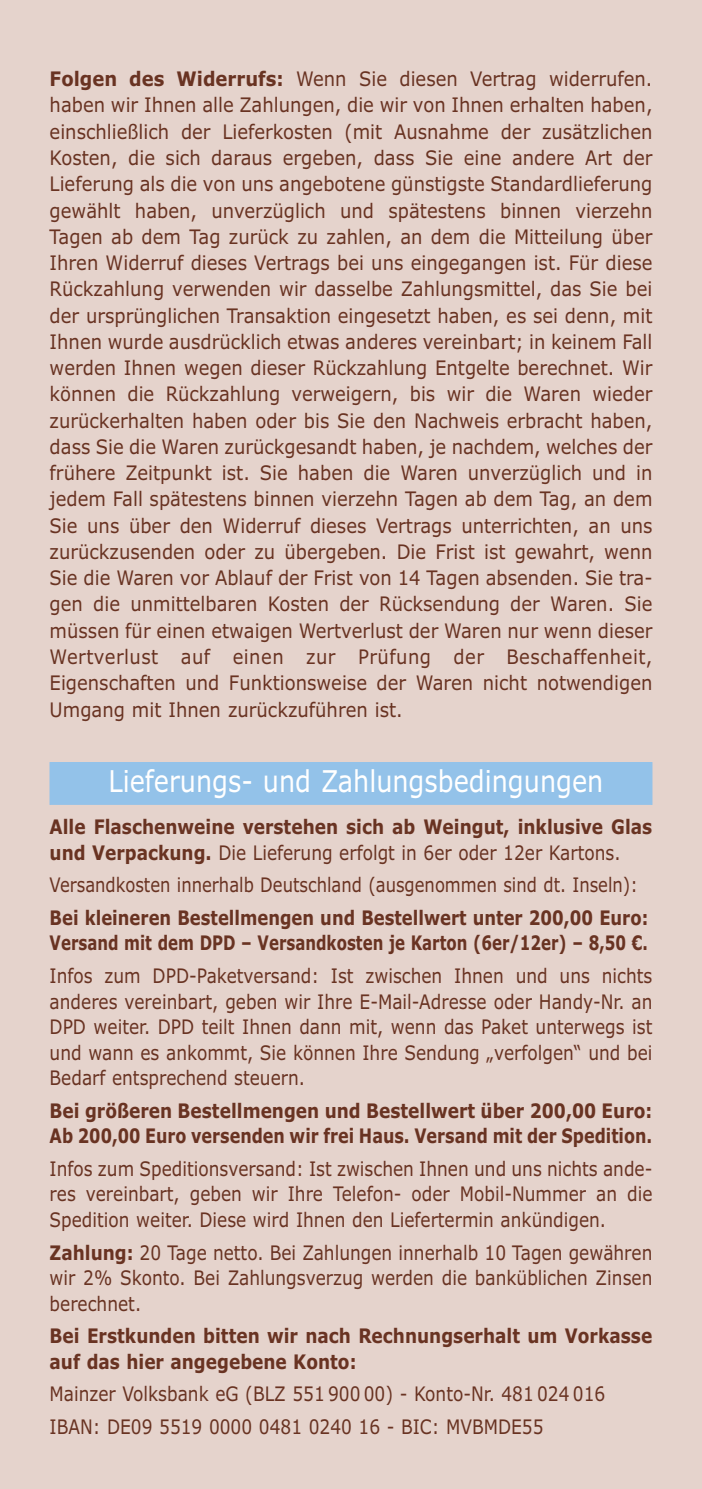
<style>
.page{position:relative;width:702px;height:1489px;background:#fff}
.page>*{position:absolute;margin:0;border:0;box-sizing:border-box;transform-origin:0 0}
.t1{font:30px "Verdana";color:#fff;scale:.85 1}
.t2{font:20px/26.2px "Verdana";color:#693322;text-align:justify;scale:.9 1}
.t3{font:20px/25.5px "Verdana";color:#693322;text-align:justify;scale:.85 1}
.t4{font:700 20px/25.5px "Verdana";color:#693322;scale:.85 1}
.t5{font:700 20px/25.5px "Verdana";color:#693322;scale:.82 1}
.t6{font:20px "Verdana";color:#693322;scale:.82 1}
.s1{font-weight:700}
.s2{font-weight:400}
</style>
<div class="page">
<div style="left:0;top:0;width:702px;height:1488px;background:#e5d3cc"></div>
<div style="left:50px;top:763px;width:601px;height:41px;background:#93c2e9"></div>
<div style="left:50px;top:762px;width:602px;height:42px;border:1px solid #93c2e9"></div>
<p class="t2" style="left:50px;top:67px;width:671px"><span class="s1">Folgen des Widerrufs:</span> Wenn Sie diesen Vertrag widerrufen. haben wir Ihnen alle Zahlungen, die wir von Ihnen erhalten haben, einschließlich der Lieferkosten (mit Ausnahme der zusätzlichen Kosten, die sich daraus ergeben, dass Sie eine andere Art der Lieferung als die von uns angebotene günstigste Standardlieferung gewählt haben, unverzüglich und spätestens binnen vierzehn Tagen ab dem Tag zurück zu zahlen, an dem die Mitteilung über Ihren Widerruf dieses Vertrags bei uns eingegangen ist. Für diese Rückzahlung verwenden wir dasselbe Zahlungsmittel, das Sie bei der ursprünglichen Transaktion eingesetzt haben, es sei denn, mit Ihnen wurde ausdrücklich etwas anderes vereinbart; in keinem Fall werden Ihnen wegen dieser Rückzahlung Entgelte berechnet. Wir können die Rückzahlung verweigern, bis wir die Waren wieder zurückerhalten haben oder bis Sie den Nachweis erbracht haben, dass Sie die Waren zurückgesandt haben, je nachdem, welches der frühere Zeitpunkt ist. Sie haben die Waren unverzüglich und in jedem Fall spätestens binnen vierzehn Tagen ab dem Tag, an dem Sie uns über den Widerruf dieses Vertrags unterrichten, an uns zurückzusenden oder zu übergeben. Die Frist ist gewahrt, wenn Sie die Waren vor Ablauf der Frist von 14 Tagen absenden. Sie tra&shy;gen die unmittelbaren Kosten der Rücksendung der Waren. Sie müssen für einen etwaigen Wertverlust der Waren nur wenn dieser Wertverlust auf einen zur Prüfung der Beschaffenheit, Eigenschaften und Funktionsweise der Waren nicht notwendigen Umgang mit Ihnen zurückzuführen ist.</p>
<h1 class="t1" style="left:108px;top:769px;width:583px">Lieferungs- und Zahlungsbedingungen</h1>
<p class="t4" style="left:50px;top:816px;width:710px">Alle Flaschenweine verstehen sich ab Weingut, inklusive Glas und Verpackung. <span class="s2">Die Lieferung erfolgt in 6er oder 12er Kartons.</span></p>
<p class="t6" style="left:50px;top:877px;width:718px">Versandkosten innerhalb Deutschland (ausgenommen sind dt. Inseln):</p>
<p class="t5" style="left:50px;top:906px;width:731px">Bei kleineren Bestellmengen und Bestellwert unter 200,00 Euro:<br>Versand mit dem DPD – Versandkosten je Karton (6er/12er) – 8,50 €.</p>
<p class="t3" style="left:50px;top:964px;width:710px">Infos zum DPD-Paketversand: Ist zwischen Ihnen und uns nichts anderes vereinbart, geben wir Ihre E-Mail-Adresse oder Handy-Nr. an DPD weiter. DPD teilt Ihnen dann mit, wenn das Paket unterwegs ist und wann es ankommt, Sie können Ihre Sendung „verfolgen“ und bei Bedarf entsprechend steuern.</p>
<p class="t4" style="left:50px;top:1099px;width:710px">Bei größeren Bestellmengen und Bestellwert über 200,00 Euro:<br>Ab 200,00 Euro versenden wir frei Haus. Versand mit der Spedition.</p>
<p class="t3" style="left:50px;top:1157px;width:710px">Infos zum Speditionsversand: Ist zwischen Ihnen und uns nichts ande&shy;res vereinbart, geben wir Ihre Telefon- oder Mobil-Nummer an die Spedition weiter. Diese wird Ihnen den Liefertermin ankündigen.</p>
<p class="t3" style="left:50px;top:1241px;width:710px"><span class="s1">Zahlung:</span> 20 Tage netto. Bei Zahlungen innerhalb 10 Tagen gewähren wir 2% Skonto. Bei Zahlungsverzug werden die banküblichen Zinsen berechnet.</p>
<p class="t4" style="left:50px;top:1324px;width:710px">Bei Erstkunden bitten wir nach Rechnungserhalt um Vorkasse auf das hier angegebene Konto:</p>
<p class="t3" style="left:50px;top:1379px;width:655px;line-height:32.5px">Mainzer Volksbank eG (BLZ 551 900 00) - Konto-Nr. 481 024 016<br>IBAN: DE09 55 19 0000 0481 0240 16 - BIC: MVBMDE55</p>
</div>
